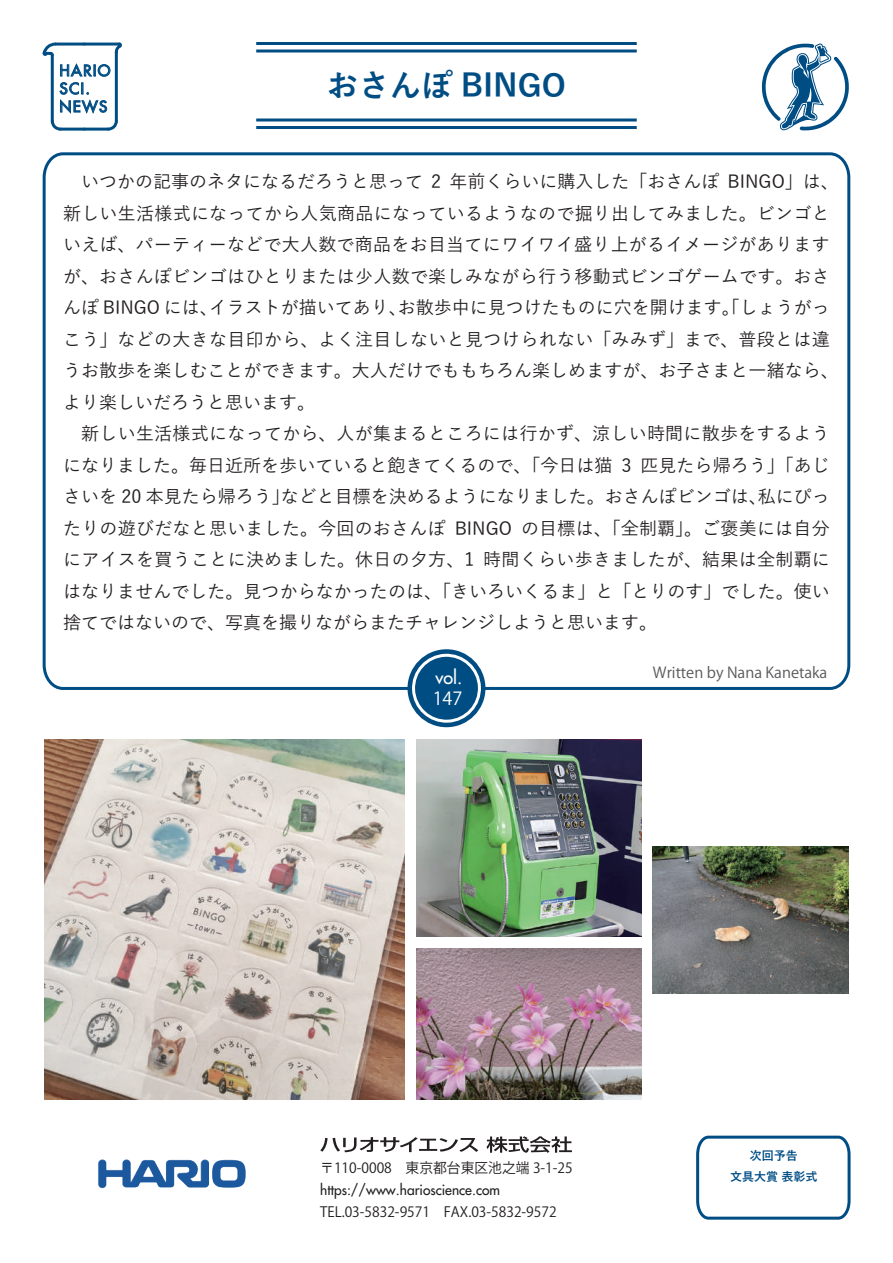
<style>
.page{position:relative;width:893px;height:1263px;background:#fff}
.page>*{position:absolute;margin:0;border:0;box-sizing:border-box;transform-origin:0 0}
.t1{font:700 31.5px "Yu Gothic";color:#004d84}
.t2{font:500 18px/31.5px "Yu Gothic";letter-spacing:.005em;color:#231f20}
.t3{font:18px "Futura";color:#fff}
.t4{font:18px "Koz Go Pro";color:#fff}
.t5{font:15px "Koz Go Pro";color:#57585a}
.t6{font:15px/18px "Futura";letter-spacing:.1em;color:#004d84}
.t7{font:14.1px "Koz Go Pr 6 N";color:#231f20}
.t8{font:14.1px "Futura";color:#231f20}
.t9{font:700 12px/21px "Yu Gothic";color:#004d84;text-align:center}
</style>
<div class="page">
<svg style="left:320px;top:1137px;width:158px;height:15px"></svg>
<svg style="left:486px;top:1136px;width:86px;height:17px"></svg>
<svg style="left:42px;top:152px;width:809px;height:539px"></svg>
<svg style="left:407px;top:649px;width:78px;height:78px"></svg>
<svg style="left:413px;top:651px;width:70px;height:74px"></svg>
<img style="left:98px;top:1159px;width:148px;height:29px">
<svg style="left:42px;top:42px;width:80px;height:89px"></svg>
<hr style="left:256px;top:50px;width:381px;height:2px;background:#004d84">
<hr style="left:256px;top:42px;width:381px;height:3px;background:#004d84">
<hr style="left:256px;top:126px;width:381px;height:3px;background:#004d84">
<svg style="left:256px;top:118px;width:381px;height:4px;background:#3f78a2"></svg>
<svg style="left:696px;top:1135px;width:155px;height:85px"></svg>
<svg style="left:762px;top:43px;width:87px;height:88px"></svg>
<img style="left:417px;top:740px;width:225px;height:196px">
<img style="left:44px;top:740px;width:360px;height:360px">
<img style="left:653px;top:846px;width:196px;height:147px">
<img style="left:417px;top:948px;width:225px;height:152px">
<p class="t6" style="left:60px;top:62px;width:52px">HARIO<br>SCI.<br>NEWS</p>
<h1 class="t1" style="left:327px;top:68px;width:241px">おさんぽ BINGO</h1>
<p class="t2" style="left:63px;top:164px;width:777px">　いつかの記事のネタになるだろうと思って 2 年前くらいに購入した「おさんぽ BINGO」は、新しい生活様式になってから人気商品になっているようなので掘り出してみました。ビンゴといえば、パーティーなどで大人数で商品をお目当てにワイワイ盛り上がるイメージがありますが、おさんぽビンゴはひとりまたは少人数で楽しみながら行う移動式ビンゴゲームです。おさんぽ BINGO には、イラストが描いてあり、お散歩中に見つけたものに穴を開けます。「しょうがっこう」などの大きな目印から、よく注目しないと見つけられない「みみず」まで、普段とは違うお散歩を楽しむことができます。大人だけでももちろん楽しめますが、お子さまと一緒なら、より楽しいだろうと思います。<br>　新しい生活様式になってから、人が集まるところには行かず、涼しい時間に散歩をするようになりました。毎日近所を歩いていると飽きてくるので、「今日は猫 3 匹見たら帰ろう」「あじさいを 20 本見たら帰ろう」などと目標を決めるようになりました。おさんぽビンゴは、私にぴったりの遊びだなと思いました。今回のおさんぽ BINGO の目標は、「全制覇」。ご褒美には自分にアイスを買うことに決めました。休日の夕方、1 時間くらい歩きましたが、結果は全制覇にはなりませんでした。見つからなかったのは、「きいろいくるま」と「とりのす」でした。使い捨てではないので、写真を撮りながらまたチャレンジしようと思います。</p>
<p class="t3" style="left:435px;top:666px;width:28px">vol.</p>
<p class="t4" style="left:433px;top:687px;width:31px">147</p>
<p class="t5" style="left:653px;top:663px;width:176px">Written by Nana Kanetaka</p>
<p class="t7" style="left:320px;top:1160px;width:254px">〒110-0008　東京都台東区池之端 3-1-25</p>
<p class="t8" style="left:320px;top:1181px;width:181px">https://www.harioscience.com</p>
<p class="t7" style="left:320px;top:1204px;width:238px">TEL.03-5832-9571　FAX.03-5832-9572</p>
<p class="t9" style="left:730px;top:1145px;width:89px">次回予告<br>文具大賞 表彰式</p>
</div>
